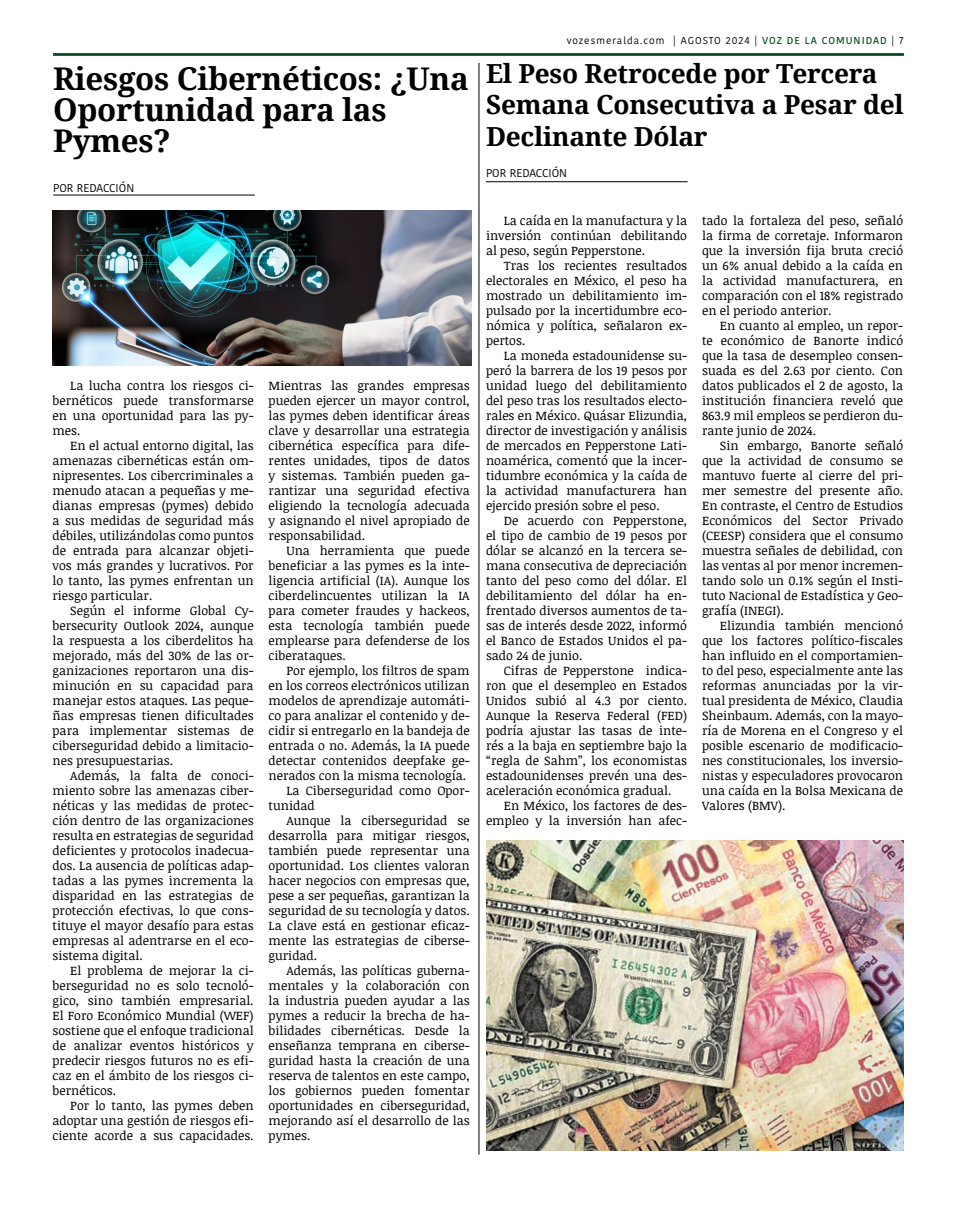
<style>
.page{position:relative;width:957px;height:1205px;background:#fff}
.page>*{position:absolute;margin:0;border:0;box-sizing:border-box;transform-origin:0 0}
.t1{font:700 31.25px/31.2px "Droid Serif";letter-spacing:-.01em;color:#000}
.t2{font:700 26.25px/31.2px "Droid Serif";letter-spacing:-.01em;color:#000}
.t3{font:12.5px/15px "Noticia Text";color:#000;text-align:justify}
.t4{font:11.25px "Kohinoor Devanagari";color:#000}
.t5{font:10px "Kohinoor Devanagari";letter-spacing:.1em;color:#000}
.s1{font-style:inherit}
.s2{font-weight:600;color:#005017}
</style>
<div class="page">
<hr style="left:53px;top:53px;width:851px;height:3px;background:#005017">
<hr style="left:53px;top:195px;width:202px;height:1px;background:#000">
<hr style="left:486px;top:181px;width:201px;height:1px;background:#000">
<img style="left:53px;top:210px;width:418px;height:155px">
<img style="left:486px;top:840px;width:417px;height:310px">
<hr style="left:478px;top:63px;width:1px;height:1091px;background:#000">
<h1 class="t1" style="left:53px;top:63px;width:417px">Riesgos Cibernéticos: ¿Una<br>Oportunidad para las<br>Pymes?</h1>
<p class="t4" style="left:53px;top:181px;width:83px">POR REDACCIÓN</p>
<p class="t3" style="left:53px;top:378px;width:203px;text-indent:18px">La lucha contra los riesgos ci&shy;bernéticos puede transformarse en una oportunidad para las py&shy;mes.</p>
<p class="t3" style="left:53px;top:438px;width:203px;text-indent:18px">En el actual entorno digital, las amenazas cibernéticas están om&shy;nipresentes. Los cibercriminales a menudo atacan a pequeñas y me&shy;dianas empresas (pymes) debido a sus medidas de seguridad más débiles, utilizándolas como puntos de entrada para alcanzar objeti&shy;vos más grandes y lucrativos. Por lo tanto, las pymes enfrentan un riesgo particular.</p>
<p class="t3" style="left:53px;top:603px;width:203px;text-indent:18px">Según el informe Global Cy&shy;bersecurity Outlook 2024, aunque la respuesta a los ciberdelitos ha mejorado, más del 30% de las or&shy;ganizaciones reportaron una dis&shy;minución en su capacidad para manejar estos ataques. Las peque&shy;ñas empresas tienen dificultades para implementar sistemas de ciberseguridad debido a limitacio&shy;nes presupuestarias.</p>
<p class="t3" style="left:53px;top:768px;width:203px;text-indent:18px">Además, la falta de conoci&shy;miento sobre las amenazas ciber&shy;néticas y las medidas de protec&shy;ción dentro de las organizaciones resulta en estrategias de seguridad deficientes y protocolos inadecua&shy;dos. La ausencia de políticas adap&shy;tadas a las pymes incrementa la disparidad en las estrategias de protección efectivas, lo que cons&shy;tituye el mayor desafío para estas empresas al adentrarse en el eco&shy;sistema digital.</p>
<p class="t3" style="left:53px;top:963px;width:203px;text-indent:18px">El problema de mejorar la ci&shy;berseguridad no es solo tecnoló&shy;gico, sino también empresarial.<br>El Foro Económico Mundial (WEF) sostiene que el enfoque tradicional de analizar eventos históricos y predecir riesgos futuros no es efi&shy;caz en el ámbito de los riesgos ci&shy;bernéticos.</p>
<p class="t3" style="left:53px;top:1098px;width:203px;text-indent:18px">Por lo tanto, las pymes deben adoptar una gestión de riesgos efi&shy;ciente acorde a sus capacidades.</p>
<p class="t3" style="left:269px;top:378px;width:203px">Mientras las grandes empresas pueden ejercer un mayor control, las pymes deben identificar áreas clave y desarrollar una estrategia cibernética específica para dife&shy;rentes unidades, tipos de datos y sistemas. También pueden ga&shy;rantizar una seguridad efectiva eligiendo la tecnología adecuada y asignando el nivel apropiado de responsabilidad.</p>
<p class="t3" style="left:269px;top:543px;width:203px;text-indent:18px">Una herramienta que puede beneficiar a las pymes es la inte&shy;ligencia artificial (IA). Aunque los ciberdelincuentes utilizan la IA para cometer fraudes y hackeos, esta tecnología también puede emplearse para defenderse de los ciberataques.</p>
<p class="t3" style="left:286px;top:663px;width:185px">Por ejemplo, los filtros de spam</p>
<p class="t3" style="left:269px;top:678px;width:203px">en los correos electrónicos utilizan</p>
<p class="t3" style="left:269px;top:693px;width:203px">modelos de aprendizaje automáti-</p>
<p class="t3" style="left:269px;top:708px;width:203px">co para analizar el contenido y de-</p>
<p class="t3" style="left:269px;top:723px;width:203px">cidir si entregarlo en la bandeja de</p>
<p class="t3" style="left:269px;top:738px;width:203px">entrada o no. Además, la IA puede</p>
<p class="t3" style="left:269px;top:753px;width:203px">detectar contenidos deepfake ge-</p>
<p class="t3" style="left:269px;top:768px;width:199px">nerados con la misma tecnología.</p>
<p class="t3" style="left:286px;top:783px;width:185px">La Ciberseguridad como Opor-</p>
<p class="t3" style="left:269px;top:798px;width:47px">tunidad</p>
<p class="t3" style="left:286px;top:813px;width:185px">Aunque la ciberseguridad se</p>
<p class="t3" style="left:269px;top:828px;width:203px">desarrolla para mitigar riesgos,</p>
<p class="t3" style="left:269px;top:843px;width:203px">también puede representar una</p>
<p class="t3" style="left:269px;top:858px;width:203px">oportunidad. Los clientes valoran</p>
<p class="t3" style="left:269px;top:873px;width:203px">hacer negocios con empresas que,</p>
<p class="t3" style="left:269px;top:888px;width:203px">pese a ser pequeñas, garantizan la</p>
<p class="t3" style="left:269px;top:903px;width:203px">seguridad de su tecnología y datos.</p>
<p class="t3" style="left:269px;top:918px;width:203px">La clave está en gestionar eficaz-</p>
<p class="t3" style="left:269px;top:933px;width:203px">mente las estrategias de ciberse-</p>
<p class="t3" style="left:269px;top:948px;width:50px">guridad.</p>
<p class="t3" style="left:286px;top:963px;width:185px">Además, las políticas guberna-</p>
<p class="t3" style="left:269px;top:978px;width:203px">mentales y la colaboración con</p>
<p class="t3" style="left:269px;top:993px;width:203px">la industria pueden ayudar a las</p>
<p class="t3" style="left:269px;top:1008px;width:203px">pymes a reducir la brecha de ha-</p>
<p class="t3" style="left:269px;top:1023px;width:203px">bilidades cibernéticas. Desde la</p>
<p class="t3" style="left:269px;top:1038px;width:203px">enseñanza temprana en ciberse-</p>
<p class="t3" style="left:269px;top:1053px;width:203px">guridad hasta la creación de una</p>
<p class="t3" style="left:269px;top:1068px;width:203px">reserva de talentos en este campo,</p>
<p class="t3" style="left:269px;top:1083px;width:203px">los gobiernos pueden fomentar</p>
<p class="t3" style="left:269px;top:1098px;width:203px">oportunidades en ciberseguridad,</p>
<p class="t3" style="left:269px;top:1113px;width:203px">mejorando así el desarrollo de las</p>
<p class="t3" style="left:269px;top:1128px;width:43px">pymes.</p>
<p class="t5" style="left:567px;top:35px;width:338px">vozesmeralda.com | <span class="s1">AGOSTO</span> 2024 | <span class="s2">VOZ DE LA COMUNIDAD</span> | 7</p>
<h2 class="t2" style="left:486px;top:58px;width:419px">El Peso Retrocede por Tercera<br>Semana Consecutiva a Pesar del<br>Declinante Dólar</h2>
<p class="t4" style="left:486px;top:167px;width:83px">POR REDACCIÓN</p>
<p class="t3" style="left:486px;top:213px;width:203px;text-indent:18px">La caída en la manufactura y la inversión continúan debilitando al peso, según Pepperstone.</p>
<p class="t3" style="left:486px;top:258px;width:203px;text-indent:18px">Tras los recientes resultados electorales en México, el peso ha mostrado un debilitamiento im&shy;pulsado por la incertidumbre eco&shy;nómica y política, señalaron ex&shy;pertos.</p>
<p class="t3" style="left:486px;top:348px;width:203px;text-indent:18px">La moneda estadounidense su&shy;peró la barrera de los 19 pesos por unidad luego del debilitamiento del peso tras los resultados electo&shy;rales en México. Quásar Elizundia, director de investigación y análisis de mercados en Pepperstone Lati&shy;noamérica, comentó que la incer&shy;tidumbre económica y la caída de la actividad manufacturera han ejercido presión sobre el peso.</p>
<p class="t3" style="left:486px;top:513px;width:203px;text-indent:18px">De acuerdo con Pepperstone, el tipo de cambio de 19 pesos por dólar se alcanzó en la tercera se&shy;mana consecutiva de depreciación tanto del peso como del dólar. El debilitamiento del dólar ha en&shy;frentado diversos aumentos de ta&shy;sas de interés desde 2022, informó el Banco de Estados Unidos el pa&shy;sado 24 de junio.</p>
<p class="t3" style="left:486px;top:663px;width:203px;text-indent:18px">Cifras de Pepperstone indica&shy;ron que el desempleo en Estados Unidos subió al 4.3 por ciento.<br>Aunque la Reserva Federal (FED) podría ajustar las tasas de inte&shy;rés a la baja en septiembre bajo la “regla de Sahm”, los economistas estadounidenses prevén una des&shy;aceleración económica gradual.</p>
<p class="t3" style="left:486px;top:798px;width:203px;text-align:right">En México, los factores de des&shy;empleo y la inversión han afec-</p>
<p class="t3" style="left:702px;top:213px;width:203px">tado la fortaleza del peso, señaló la firma de corretaje. Informaron que la inversión fija bruta creció un 6% anual debido a la caída en la actividad manufacturera, en comparación con el 18% registrado en el periodo anterior.</p>
<p class="t3" style="left:702px;top:318px;width:203px;text-indent:18px">En cuanto al empleo, un repor&shy;te económico de Banorte indicó que la tasa de desempleo consen&shy;suada es del 2.63 por ciento. Con datos publicados el 2 de agosto, la institución financiera reveló que 863.9 mil empleos se perdieron du&shy;rante junio de 2024.</p>
<p class="t3" style="left:702px;top:438px;width:203px;text-indent:18px">Sin embargo, Banorte señaló que la actividad de consumo se mantuvo fuerte al cierre del pri&shy;mer semestre del presente año.<br>En contraste, el Centro de Estudios Económicos del Sector Privado (CEESP) considera que el consumo muestra señales de debilidad, con las ventas al por menor incremen&shy;tando solo un 0.1% según el Insti&shy;tuto Nacional de Estadística y Geo&shy;grafía (INEGI).</p>
<p class="t3" style="left:702px;top:618px;width:203px;text-indent:18px">Elizundia también mencionó que los factores político-fiscales han influido en el comportamien&shy;to del peso, especialmente ante las reformas anunciadas por la vir&shy;tual presidenta de México, Claudia Sheinbaum. Además, con la mayo&shy;ría de Morena en el Congreso y el posible escenario de modificacio&shy;nes constitucionales, los inversio&shy;nistas y especuladores provocaron una caída en la Bolsa Mexicana de Valores (BMV).</p>
</div>
